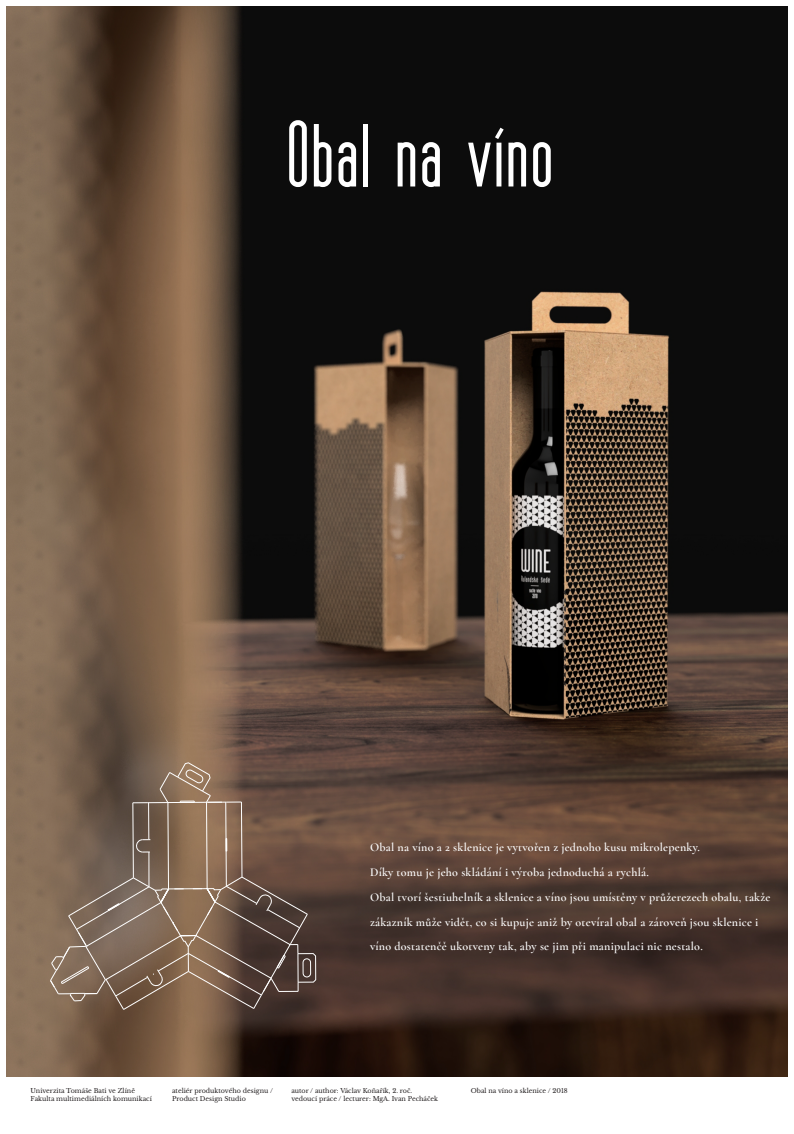
<style>
.page{position:relative;width:794px;height:1134px;background:#fff}
.page>*{position:absolute;margin:0;border:0;box-sizing:border-box;transform-origin:0 0}
.t1{font:700 80px "Vertigo FLF";color:#fff}
.t2{font:500 64.8px "Velino Display";color:#fff}
.t3{font:600 12px/24.8px "Cormorant Garamond";letter-spacing:.02em;color:#fff}
.t4{font:6.4px/8px "Libre Baskerville";color:#231f20}
</style>
<div class="page">
<img style="left:6px;top:6px;width:782px;height:1071px">
<svg style="left:49px;top:697px;width:267px;height:380px;background:#715a4a"></svg>
<h2 class="t2" style="left:221px;top:87px;width:386px">Obal na víno</h2>
<h1 class="t1" style="left:286px;top:105px;width:270px">Obal na víno</h1>
<p class="t3" style="left:370px;top:835px;width:402px">Obal na víno a 2 sklenice je vytvořen z jednoho kusu mikrolepenky.<br>Díky tomu je jeho skládání i výroba jednoduchá a rychlá.<br>Obal tvorí šestiuhelník a sklenice a víno jsou umístěny v průžerezech obalu, takže zákazník může vidět, co si kupuje aniž by otevíral obal a zároveň jsou sklenice i víno dostatenčě ukotveny tak, aby se jim při manipulaci nic nestalo.</p>
<p class="t4" style="left:31px;top:1087px;width:106px">Univerzita Tomáše Bati ve Zlíně</p>
<p class="t4" style="left:471px;top:1087px;width:98px">Obal na víno a sklenice / 2018</p>
<p class="t4" style="left:31px;top:1095px;width:123px">Fakulta multimediálních komunikací</p>
<p class="t4" style="left:172px;top:1087px;width:102px">ateliér produktového designu /<br>Product Design Studio</p>
<p class="t4" style="left:291px;top:1087px;width:148px">autor / author: Václav Koňařík, 2. roč. vedoucí práce / lecturer: MgA. Ivan Pecháček</p>
</div>
